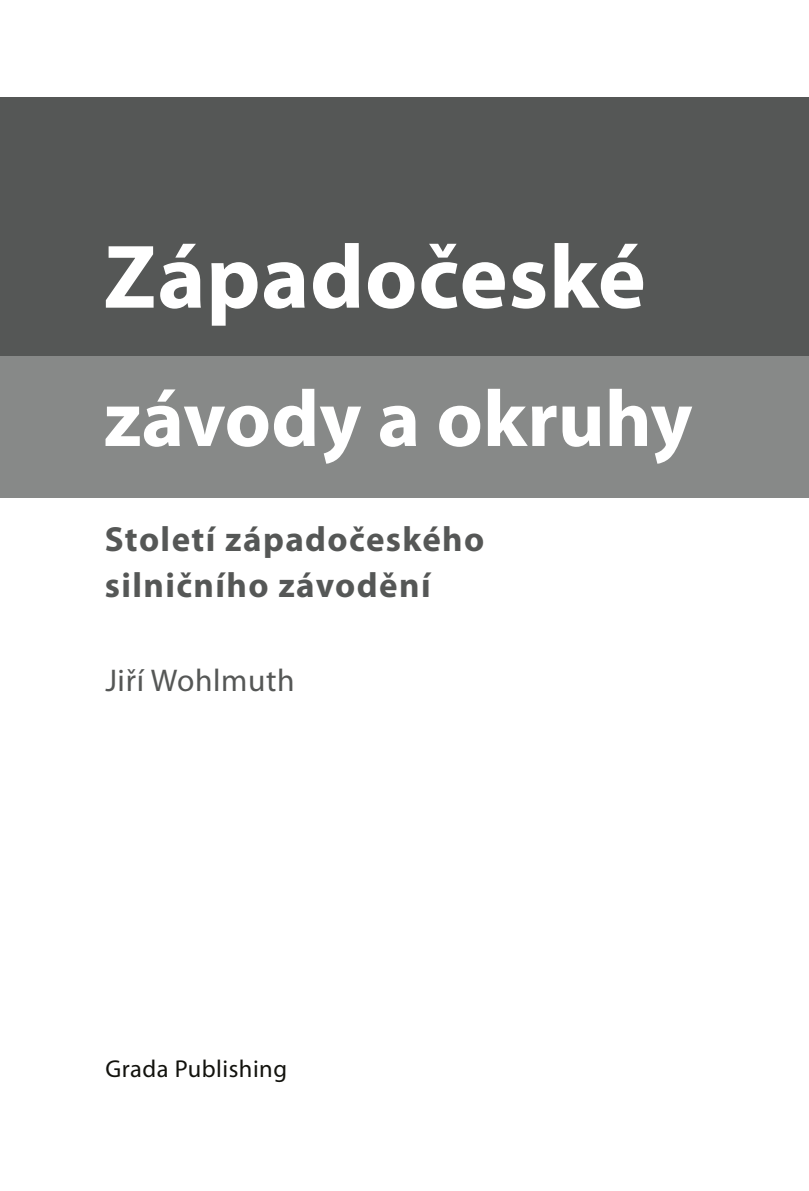
<style>
.page{position:relative;width:809px;height:1191px;background:#fff}
.page>*{position:absolute;margin:0;border:0;box-sizing:border-box;transform-origin:0 0}
.t1{font:700 91px "Myriad Pro";letter-spacing:.005em;color:#fff}
.t2{font:700 80.5px "Myriad Pro";color:#fff}
.t3{font:700 35px/45.5px "Myriad Pro";letter-spacing:.04em;color:#555756}
.t4{font:31.5px "Myriad Pro";letter-spacing:.02em;color:#555756}
.t5{font:24.5px "Myriad Pro";letter-spacing:.02em;color:#12120d}
</style>
<div class="page">
<div style="left:0;top:97px;width:809px;height:283px;background:#555756"></div>
<div style="left:0;top:356px;width:809px;height:141px;background:#878988"></div>
<p class="t1" style="left:104px;top:218px;width:543px">Západočeské</p>
<p class="t2" style="left:104px;top:366px;width:590px">závody a okruhy</p>
<p class="t3" style="left:105px;top:515px;width:381px">Století západočeského silničního závodění</p>
<p class="t4" style="left:105px;top:661px;width:191px">Jiří Wohlmuth</p>
<p class="t5" style="left:105px;top:1053px;width:183px">Grada Publishing</p>
</div>
